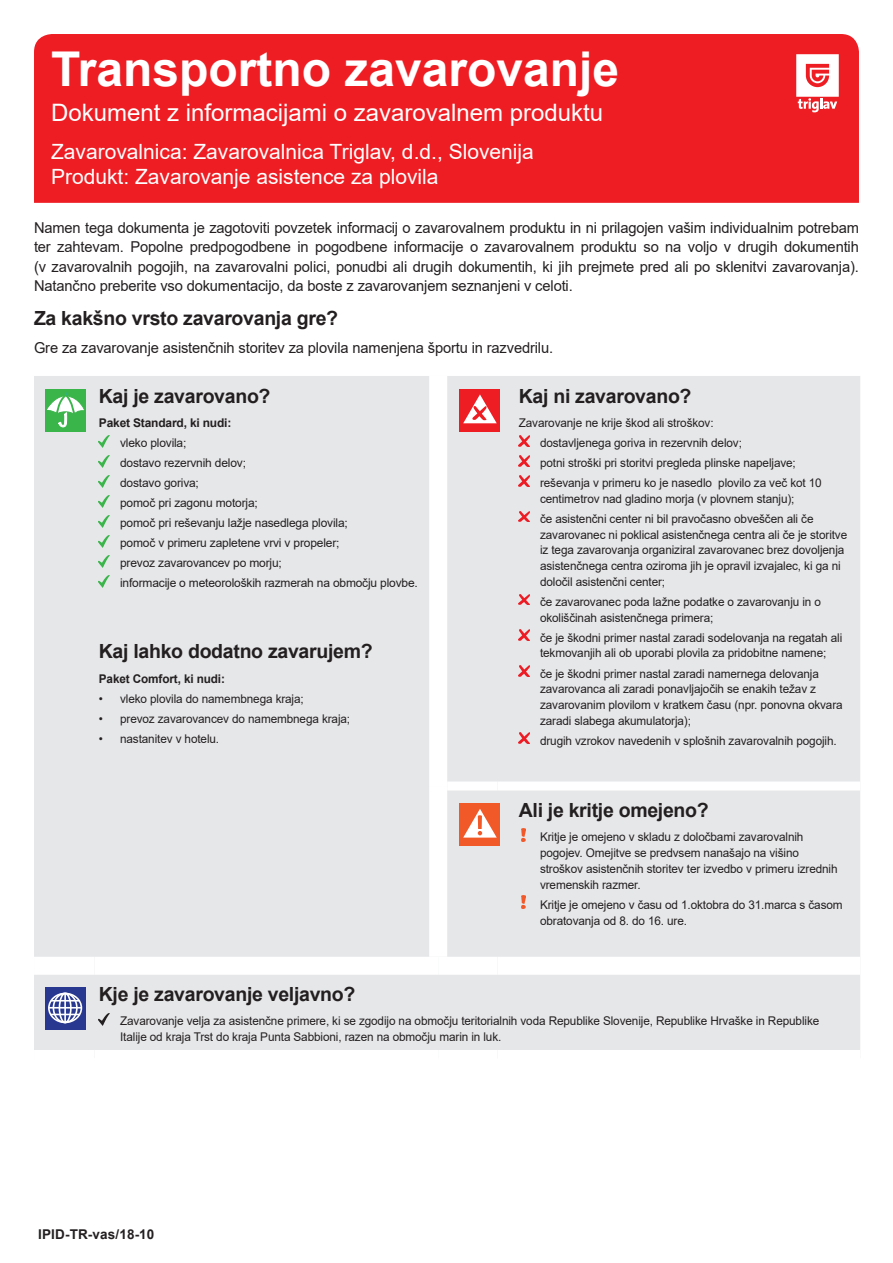
<style>
.page{position:relative;width:893px;height:1263px;background:#fff}
.page>*{position:absolute;margin:0;border:0;box-sizing:border-box;transform-origin:0 0}
.Form_title{font:700 48px "Arial";color:#fff}
.Form_sub_title{font:24px "Arial";color:#fff}
.Company_Product_head{font:21px "Arial";color:#fff}
.Cover_subhead{font:700 19.5px "Arial";letter-spacing:-.015em;color:#231f20}
.Form_intro{font:15px/19.5px "Arial";letter-spacing:-.01em;color:#231f20;text-align:justify}
.Oznaka-PG-notr-stran{font:700 13.5px "Arial";letter-spacing:.01em;color:#231f20}
.Covered_bullets{font:12px/15.8px "Arial";letter-spacing:-.01em;color:#231f20}
.Covered_bullets-2{font:700 12px "Arial";letter-spacing:-.015em;color:#231f20}
</style>
<div class="page">
<div style="left:34px;top:376px;width:826px;height:674px;background:#e6e7e9"></div>
<div style="left:34px;top:957px;width:61px;height:18px;background:#fff"></div>
<div style="left:95px;top:957px;width:343px;height:18px;background:#fff"></div>
<div style="left:438px;top:957px;width:59px;height:18px;background:#fff"></div>
<div style="left:497px;top:957px;width:363px;height:18px;background:#fff"></div>
<div style="left:429px;top:376px;width:18px;height:410px;background:#fff"></div>
<div style="left:429px;top:786px;width:18px;height:171px;background:#fff"></div>
<div style="left:447px;top:781px;width:50px;height:9px;background:#fff"></div>
<div style="left:497px;top:781px;width:363px;height:9px;background:#fff"></div>
<div style="left:45px;top:389px;width:41px;height:42px;background:#3ab54a"></div>
<svg style="left:47px;top:392px;width:37px;height:35px"></svg>
<svg style="left:99px;top:435px;width:11px;height:12px"></svg>
<svg style="left:99px;top:455px;width:11px;height:12px"></svg>
<svg style="left:99px;top:475px;width:11px;height:12px"></svg>
<svg style="left:99px;top:495px;width:11px;height:12px"></svg>
<svg style="left:99px;top:515px;width:11px;height:12px"></svg>
<svg style="left:99px;top:535px;width:11px;height:12px"></svg>
<svg style="left:99px;top:555px;width:11px;height:12px"></svg>
<svg style="left:99px;top:575px;width:11px;height:12px"></svg>
<div style="left:459px;top:389px;width:41px;height:42px;background:#ee1d23"></div>
<svg style="left:463px;top:394px;width:34px;height:29px"></svg>
<svg style="left:519px;top:435px;width:10px;height:11px"></svg>
<svg style="left:519px;top:455px;width:10px;height:11px"></svg>
<svg style="left:519px;top:475px;width:10px;height:11px"></svg>
<svg style="left:519px;top:511px;width:10px;height:11px"></svg>
<svg style="left:519px;top:594px;width:10px;height:11px"></svg>
<svg style="left:519px;top:630px;width:10px;height:11px"></svg>
<svg style="left:519px;top:666px;width:10px;height:10px"></svg>
<svg style="left:519px;top:733px;width:10px;height:11px"></svg>
<div style="left:459px;top:803px;width:41px;height:43px;background:#f15929"></div>
<svg style="left:463px;top:809px;width:34px;height:29px"></svg>
<svg style="left:522px;top:828px;width:3px;height:13px"></svg>
<img style="left:522px;top:895px;width:3px;height:14px">
<svg style="left:45px;top:987px;width:41px;height:43px"></svg>
<div style="left:48px;top:993px;width:34px;height:30px;border:2px solid #fff;border-radius:50%"></div>
<div style="left:53px;top:993px;width:25px;height:30px;border:2px solid #fff;border-radius:50%"></div>
<div style="left:59px;top:993px;width:13px;height:30px;border:2px solid #fff;border-radius:50%"></div>
<hr style="left:64px;top:993px;width:2px;height:30px;background:#fff">
<svg style="left:51px;top:1000px;width:29px;height:1px"></svg>
<svg style="left:51px;top:1014px;width:29px;height:1px"></svg>
<hr style="left:49px;top:1007px;width:32px;height:1px;background:#fff">
<svg style="left:99px;top:1013px;width:11px;height:12px"></svg>
<div style="left:34px;top:34px;width:825px;height:169px;background:#ee1d23"></div>
<svg style="left:796px;top:54px;width:43px;height:58px"></svg>
<p class="Form_title" style="left:51px;top:35px;width:570px">Transportno zavarovanje</p>
<p class="Form_sub_title" style="left:51px;top:96px;width:554px">Dokument z informacijami o zavarovalnem produktu</p>
<p class="Company_Product_head" style="left:51px;top:137px;width:484px">Zavarovalnica: Zavarovalnica Triglav, d.d., Slovenija</p>
<p class="Company_Product_head" style="left:51px;top:162px;width:389px">Produkt: Zavarovanje asistence za plovila</p>
<p class="Form_intro" style="left:34px;top:218px;width:826px">Namen tega dokumenta je zagotoviti povzetek informacij o zavarovalnem produktu in ni prilagojen vašim individualnim potrebam ter zahtevam. Popolne predpogodbene in pogodbene informacije o zavarovalnem produktu so na voljo v drugih dokumentih (v zavarovalnih pogojih, na zavarovalni polici, ponudbi ali drugih dokumentih, ki jih prejmete pred ali po sklenitvi zavarovanja).<br>Natančno preberite vso dokumentacijo, da boste z zavarovanjem seznanjeni v celoti.</p>
<p class="Cover_subhead" style="left:34px;top:305px;width:306px">Za kakšno vrsto zavarovanja gre?</p>
<p class="Form_intro" style="left:34px;top:338px;width:521px">Gre za zavarovanje asistenčnih storitev za plovila namenjena športu in razvedrilu.</p>
<p class="Cover_subhead" style="left:99px;top:382px;width:173px">Kaj je zavarovano?</p>
<p class="Covered_bullets-2" style="left:99px;top:414px;width:134px">Paket Standard, ki nudi:</p>
<p class="Covered_bullets" style="left:120px;top:435px;width:68px">vleko plovila;</p>
<p class="Covered_bullets" style="left:120px;top:455px;width:127px">dostavo rezervnih delov;</p>
<p class="Covered_bullets" style="left:120px;top:475px;width:80px">dostavo goriva;</p>
<p class="Covered_bullets" style="left:120px;top:495px;width:139px">pomoč pri zagonu motorja;</p>
<p class="Covered_bullets" style="left:120px;top:515px;width:229px">pomoč pri reševanju lažje nasedlega plovila;</p>
<p class="Covered_bullets" style="left:120px;top:535px;width:221px">pomoč v primeru zapletene vrvi v propeler;</p>
<p class="Covered_bullets" style="left:120px;top:555px;width:163px">prevoz zavarovancev po morju;</p>
<p class="Covered_bullets" style="left:120px;top:575px;width:299px">informacije o meteoroloških razmerah na območju plovbe.</p>
<p class="Cover_subhead" style="left:99px;top:638px;width:275px">Kaj lahko dodatno zavarujem?</p>
<p class="Covered_bullets-2" style="left:99px;top:670px;width:128px">Paket Comfort, ki nudi:</p>
<p class="Covered_bullets" style="left:99px;top:690px;width:206px">• vleko plovila do namembnega kraja;</p>
<p class="Covered_bullets" style="left:99px;top:710px;width:253px">• prevoz zavarovancev do namembnega kraja;</p>
<p class="Covered_bullets" style="left:99px;top:730px;width:122px">• nastanitev v hotelu.</p>
<p class="Cover_subhead" style="left:519px;top:382px;width:174px">Kaj ni zavarovano?</p>
<p class="Covered_bullets" style="left:519px;top:415px;width:196px">Zavarovanje ne krije škod ali stroškov:</p>
<p class="Covered_bullets" style="left:540px;top:435px;width:203px">dostavljenega goriva in rezervnih delov;</p>
<p class="Covered_bullets" style="left:540px;top:455px;width:257px">potni stroški pri storitvi pregleda plinske napeljave;</p>
<p class="Covered_bullets" style="left:540px;top:475px;width:283px">reševanja v primeru ko je nasedlo plovilo za več kot 10 centimetrov nad gladino morja (v plovnem stanju);</p>
<p class="Covered_bullets" style="left:540px;top:511px;width:309px">če asistenčni center ni bil pravočasno obveščen ali če zavarovanec ni poklical asistenčnega centra ali če je storitve iz tega zavarovanja organiziral zavarovanec brez dovoljenja asistenčnega centra oziroma jih je opravil izvajalec, ki ga ni določil asistenčni center;</p>
<p class="Covered_bullets" style="left:540px;top:594px;width:282px">če zavarovanec poda lažne podatke o zavarovanju in o okoliščinah asistenčnega primera;</p>
<p class="Covered_bullets" style="left:540px;top:629px;width:304px">če je škodni primer nastal zaradi sodelovanja na regatah ali tekmovanjih ali ob uporabi plovila za pridobitne namene;</p>
<p class="Covered_bullets" style="left:540px;top:665px;width:304px">če je škodni primer nastal zaradi namernega delovanja zavarovanca ali zaradi ponavljajočih se enakih težav z zavarovanim plovilom v kratkem času (npr. ponovna okvara zaradi slabega akumulatorja);</p>
<p class="Covered_bullets" style="left:540px;top:733px;width:298px">drugih vzrokov navedenih v splošnih zavarovalnih pogojih.</p>
<p class="Cover_subhead" style="left:519px;top:797px;width:192px">Ali je kritje omejeno?</p>
<p class="Covered_bullets" style="left:540px;top:829px;width:299px">Kritje je omejeno v skladu z določbami zavarovalnih pogojev. Omejitve se predvsem nanašajo na višino stroškov asistenčnih storitev ter izvedbo v primeru izrednih vremenskih razmer.</p>
<p class="Covered_bullets" style="left:540px;top:896px;width:304px">Kritje je omejeno v času od 1.oktobra do 31.marca s časom obratovanja od 8. do 16. ure.</p>
<p class="Cover_subhead" style="left:99px;top:981px;width:258px">Kje je zavarovanje veljavno?</p>
<p class="Covered_bullets" style="left:120px;top:1013px;width:701px">Zavarovanje velja za asistenčne primere, ki se zgodijo na območju teritorialnih voda Republike Slovenije, Republike Hrvaške in Republike<br>Italije od kraja Trst do kraja Punta Sabbioni, razen na območju marin in luk.</p>
<p class="Oznaka-PG-notr-stran" style="left:38px;top:1224px;width:118px">IPID-TR-vas/18-10</p>
</div>
